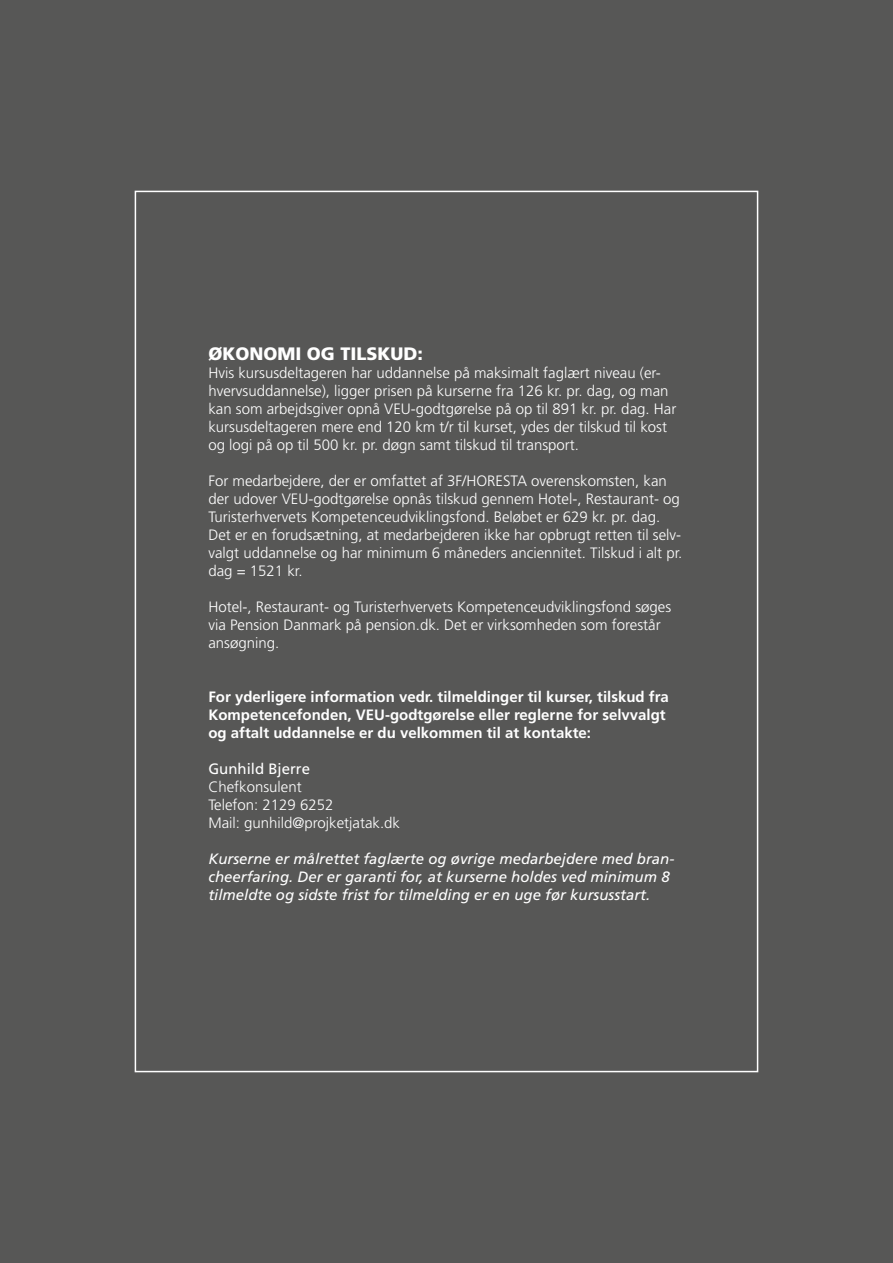
<style>
.page{position:relative;width:893px;height:1263px;background:#575756}
.page>*{position:absolute;margin:0;border:0;box-sizing:border-box;transform-origin:0 0}
.t1{font:900 18px "Frutiger";color:#fff}
.t2{font:300 15px/18px "Frutiger";color:#fff}
.t3{font:italic 15px/18px "Frutiger";color:#fff}
.t4{font:700 15px/18px "Frutiger";color:#fff}
.t5{font:15px "Frutiger";color:#fff}
</style>
<div class="page">
<p class="t1" style="left:208px;top:342px;width:216px">ØKONOMI OG TILSKUD:</p>
<p class="t2" style="left:208px;top:364px;width:469px">Hvis kursusdeltageren har uddannelse på maksimalt faglært niveau (er&shy;hvervsuddannelse), ligger prisen på kurserne fra 126 kr. pr. dag, og man kan som arbejdsgiver opnå VEU-godtgørelse på op til 891 kr. pr. dag. Har kursusdeltageren mere end 120 km t/r til kurset, ydes der tilskud til kost og logi på op til 500 kr. pr. døgn samt tilskud til transport.</p>
<p class="t2" style="left:208px;top:472px;width:476px">For medarbejdere, der er omfattet af 3F/HORESTA overenskomsten, kan der udover VEU-godtgørelse opnås tilskud gennem Hotel-, Restaurant- og Turisterhvervets Kompetenceudviklingsfond. Beløbet er 629 kr. pr. dag.<br>Det er en forudsætning, at medarbejderen ikke har opbrugt retten til selv&shy;valgt uddannelse og har minimum 6 måneders anciennitet. Tilskud i alt pr. dag = 1521 kr.</p>
<p class="t2" style="left:208px;top:598px;width:464px">Hotel-, Restaurant- og Turisterhvervets Kompetenceudviklingsfond søges via Pension Danmark på pension.dk. Det er virksomheden som forestår ansøgning.</p>
<p class="t4" style="left:208px;top:687px;width:462px">For yderligere information vedr. tilmeldinger til kurser, tilskud fra<br>Kompetencefonden, VEU-godtgørelse eller reglerne for selvvalgt og aftalt uddannelse er du velkommen til at kontakte:</p>
<p class="t5" style="left:208px;top:760px;width:103px">Gunhild Bjerre</p>
<p class="t2" style="left:208px;top:778px;width:193px">Chefkonsulent<br>Telefon: 2129 6252<br>Mail: gunhild@projketjatak.dk</p>
<p class="t3" style="left:208px;top:849px;width:467px">Kurserne er målrettet faglærte og øvrige medarbejdere med bran&shy;cheerfaring. Der er garanti for, at kurserne holdes ved minimum 8 tilmeldte og sidste frist for tilmelding er en uge før kursusstart.</p>
</div>
